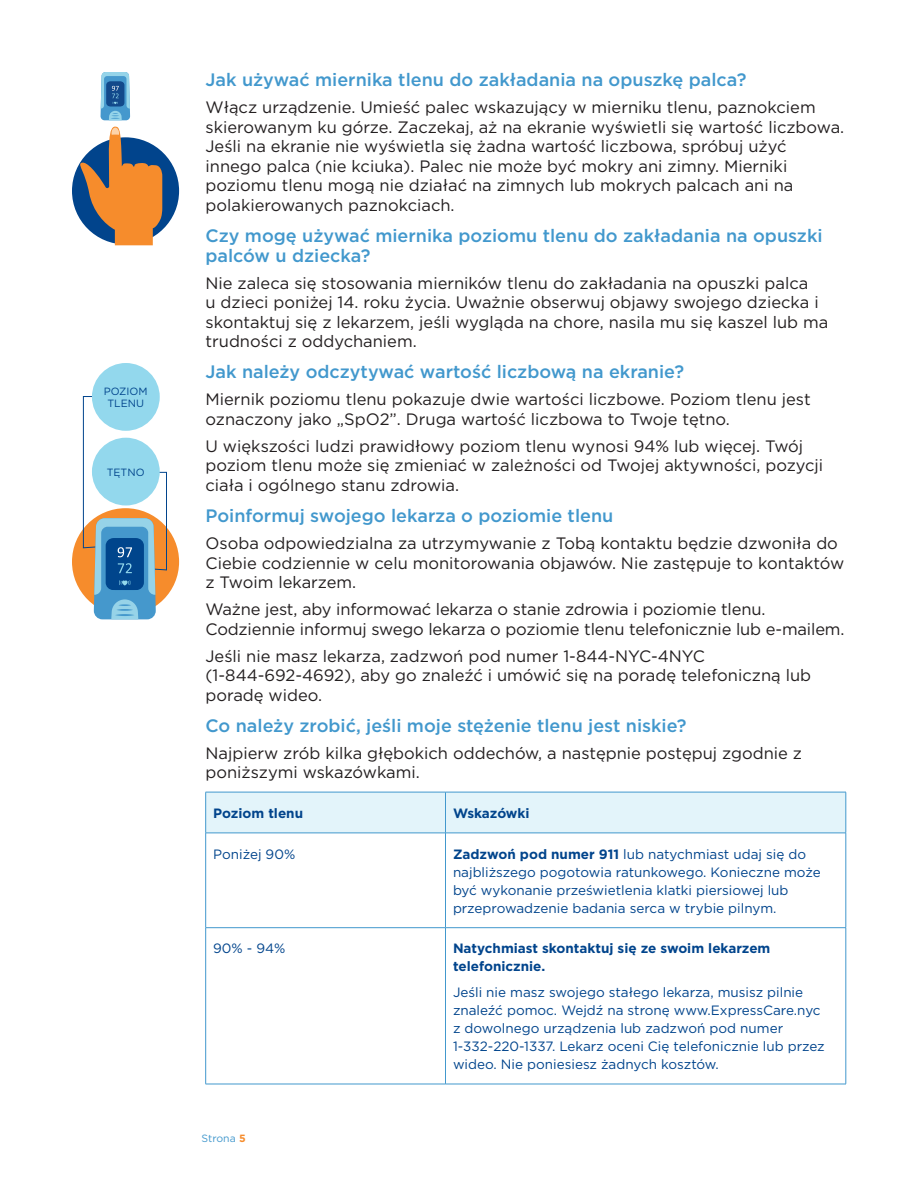
<style>
.page{position:relative;width:918px;height:1188px;background:#fff}
.page>*{position:absolute;margin:0;border:0;box-sizing:border-box;transform-origin:0 0}
.subhead{font:500 18px/19.5px "Gotham";color:#4298cd}
.text{font:16.5px/19.5px "Gotham";color:#231f20}
.subhead-2{font:13.5px/18px "Gotham";color:#01448c}
.subhead-3{font:700 13.5px/18px "Gotham";color:#01448c}
.t1{font:10.5px/12.6px "Gotham";color:#01448c;text-align:center}
.t2{font:10.5px "Gotham";color:#4298cd}
.s1{font-weight:700}
.s2{font-weight:700;color:#f68c2c}
</style>
<div class="page">
<div style="left:206px;top:793px;width:640px;height:40px;background:#e3f4fa"></div>
<hr style="left:206px;top:792px;width:240px;height:1px;background:#4298cd">
<hr style="left:205px;top:792px;width:1px;height:41px;background:#4298cd">
<hr style="left:446px;top:792px;width:400px;height:1px;background:#4298cd">
<hr style="left:445px;top:792px;width:1px;height:41px;background:#4298cd">
<hr style="left:846px;top:792px;width:1px;height:41px;background:#4298cd">
<hr style="left:206px;top:833px;width:240px;height:1px;background:#4298cd">
<hr style="left:205px;top:833px;width:1px;height:95px;background:#4298cd">
<hr style="left:446px;top:833px;width:400px;height:1px;background:#4298cd">
<hr style="left:445px;top:833px;width:1px;height:95px;background:#4298cd">
<hr style="left:846px;top:833px;width:1px;height:95px;background:#4298cd">
<hr style="left:206px;top:927px;width:240px;height:1px;background:#4298cd">
<hr style="left:205px;top:928px;width:1px;height:156px;background:#4298cd">
<hr style="left:446px;top:927px;width:400px;height:1px;background:#4298cd">
<hr style="left:445px;top:928px;width:1px;height:156px;background:#4298cd">
<hr style="left:846px;top:928px;width:1px;height:156px;background:#4298cd">
<hr style="left:206px;top:1084px;width:240px;height:1px;background:#4298cd">
<hr style="left:446px;top:1084px;width:400px;height:1px;background:#4298cd">
<div style="left:72px;top:137px;width:107px;height:107px;background:#01448c;border-radius:50%"></div>
<div style="left:72px;top:508px;width:107px;height:107px;background:#f68c2c;border-radius:50%"></div>
<div style="left:92px;top:363px;width:68px;height:68px;background:#93d8ed;border-radius:50%"></div>
<svg style="left:83px;top:396px;width:84px;height:223px"></svg>
<svg style="left:78px;top:72px;width:84px;height:173px"></svg>
<p class="t1" style="left:104px;top:385px;width:45px">POZIOM<br>TLENU</p>
<p class="t1" style="left:107px;top:466px;width:39px">TĘTNO</p>
<p class="subhead" style="left:206px;top:70px;width:543px">Jak używać miernika tlenu do zakładania na opuszkę palca?</p>
<p class="text" style="left:206px;top:97px;width:640px">Włącz urządzenie. Umieść palec wskazujący w mierniku tlenu, paznokciem skierowanym ku górze. Zaczekaj, aż na ekranie wyświetli się wartość liczbowa.<br>Jeśli na ekranie nie wyświetla się żadna wartość liczbowa, spróbuj użyć innego palca (nie kciuka). Palec nie może być mokry ani zimny. Mierniki poziomu tlenu mogą nie działać na zimnych lub mokrych palcach ani na polakierowanych paznokciach.</p>
<p class="subhead" style="left:206px;top:226px;width:619px">Czy mogę używać miernika poziomu tlenu do zakładania na opuszki palców u dziecka?</p>
<p class="text" style="left:206px;top:273px;width:624px">Nie zaleca się stosowania mierników tlenu do zakładania na opuszki palca<br>u dzieci poniżej 14. roku życia. Uważnie obserwuj objawy swojego dziecka i skontaktuj się z lekarzem, jeśli wygląda na chore, nasila mu się kaszel lub ma trudności z oddychaniem.</p>
<p class="subhead" style="left:206px;top:362px;width:480px">Jak należy odczytywać wartość liczbową na ekranie?</p>
<p class="text" style="left:206px;top:389px;width:607px">Miernik poziomu tlenu pokazuje dwie wartości liczbowe. Poziom tlenu jest oznaczony jako „SpO2”. Druga wartość liczbowa to Twoje tętno.</p>
<p class="text" style="left:206px;top:436px;width:619px">U większości ludzi prawidłowy poziom tlenu wynosi 94% lub więcej. Twój poziom tlenu może się zmieniać w zależności od Twojej aktywności, pozycji ciała i ogólnego stanu zdrowia.</p>
<p class="subhead" style="left:206px;top:506px;width:409px">Poinformuj swojego lekarza o poziomie tlenu</p>
<p class="text" style="left:206px;top:533px;width:640px">Osoba odpowiedzialna za utrzymywanie z Tobą kontaktu będzie dzwoniła do<br>Ciebie codziennie w celu monitorowania objawów. Nie zastępuje to kontaktów z Twoim lekarzem.</p>
<p class="text" style="left:206px;top:599px;width:641px">Ważne jest, aby informować lekarza o stanie zdrowia i poziomie tlenu.<br>Codziennie informuj swego lekarza o poziomie tlenu telefonicznie lub e-mailem.</p>
<p class="text" style="left:206px;top:646px;width:607px">Jeśli nie masz lekarza, zadzwoń pod numer 1-844-NYC-4NYC (1-844-692-4692), aby go znaleźć i umówić się na poradę telefoniczną lub poradę wideo.</p>
<p class="subhead" style="left:206px;top:716px;width:483px">Co należy zrobić, jeśli moje stężenie tlenu jest niskie?</p>
<p class="text" style="left:206px;top:743px;width:598px">Najpierw zrób kilka głębokich oddechów, a następnie postępuj zgodnie z poniższymi wskazówkami.</p>
<p class="subhead-3" style="left:213px;top:804px;width:91px">Poziom tlenu</p>
<p class="subhead-3" style="left:453px;top:804px;width:78px">Wskazówki</p>
<p class="subhead-2" style="left:213px;top:845px;width:84px">Poniżej 90%</p>
<p class="subhead-2" style="left:453px;top:845px;width:369px"><span class="s1">Zadzwoń pod numer 911</span> lub natychmiast udaj się do najbliższego pogotowia ratunkowego. Konieczne może być wykonanie prześwietlenia klatki piersiowej lub przeprowadzenie badania serca w trybie pilnym.</p>
<p class="subhead-2" style="left:213px;top:939px;width:74px">90% - 94%</p>
<p class="subhead-3" style="left:453px;top:940px;width:319px">Natychmiast skontaktuj się ze swoim lekarzem telefonicznie.</p>
<p class="subhead-2" style="left:453px;top:983px;width:373px">Jeśli nie masz swojego stałego lekarza, musisz pilnie znaleźć pomoc. Wejdź na stronę www.ExpressCare.nyc z dowolnego urządzenia lub zadzwoń pod numer 1-332-220-1337. Lekarz oceni Cię telefonicznie lub przez wideo. Nie poniesiesz żadnych kosztów.</p>
<p class="t2" style="left:202px;top:1132px;width:46px">Strona <span class="s2">5</span></p>
</div>
